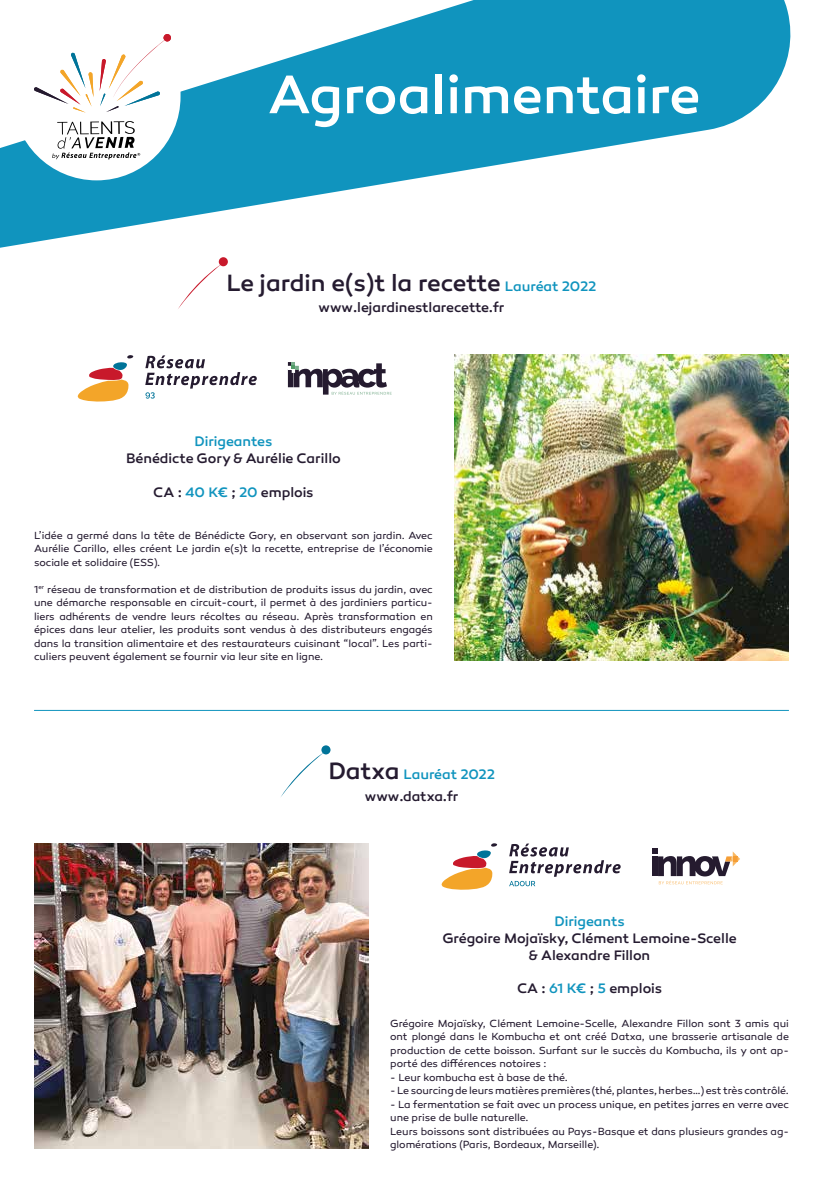
<style>
.page{position:relative;width:823px;height:1191px;background:#fff}
.page>*{position:absolute;margin:0;border:0;box-sizing:border-box;transform-origin:0 0}
.t1{font:500 55px "Canaro";letter-spacing:-.005em;color:#fff}
.t2{font:500 24px "Canaro";letter-spacing:-.01em;color:#251b30}
.t3{font:500 14px/16.8px "Canaro";letter-spacing:-.005em;color:#251b30;text-align:center}
.t4{font:500 14px "Canaro";letter-spacing:-.005em;color:#1094be}
.t5{font:10.5px/13.5px "Canaro";letter-spacing:-.005em;color:#251b30;text-align:justify}
.s1{font-size:14px;color:#1094be}
.s2{color:#1094be}
.s3{font-size:24px;color:#251b30}
</style>
<div class="page">
<svg style="left:0;top:0;width:791px;height:361px"></svg>
<img style="left:454px;top:355px;width:334px;height:305px">
<img style="left:34px;top:843px;width:334px;height:305px">
<hr style="left:34px;top:710px;width:754px;height:1px;background:#1094be">
<svg style="left:441px;top:843px;width:56px;height:47px"></svg>
<svg style="left:509px;top:843px;width:111px;height:43px"></svg>
<svg style="left:652px;top:848px;width:88px;height:36px"></svg>
<div style="left:219px;top:257px;width:9px;height:9px;background:#c8192b;border-radius:50%"></div>
<svg style="left:177px;top:263px;width:46px;height:47px"></svg>
<div style="left:321px;top:745px;width:9px;height:9px;background:#007499;border-radius:50%"></div>
<svg style="left:281px;top:750px;width:45px;height:47px"></svg>
<svg style="left:288px;top:362px;width:103px;height:33px"></svg>
<svg style="left:75px;top:355px;width:58px;height:47px"></svg>
<svg style="left:145px;top:355px;width:111px;height:43px"></svg>
<svg style="left:13px;top:13px;width:167px;height:167px"></svg>
<h1 class="t1" style="left:268px;top:61px;width:434px">Agroalimentaire</h1>
<h2 class="t2" style="left:226px;top:268px;width:371px">Le jardin e(s)t la recette <span class="s1">Lauréat 2022</span></h2>
<h3 class="t3" style="left:318px;top:299px;width:187px">www.lejardinestlarecette.fr</h3>
<h3 class="t4" style="left:194px;top:433px;width:79px">Dirigeantes</h3>
<h3 class="t3" style="left:126px;top:450px;width:216px">Bénédicte Gory &amp; Aurélie Carillo</h3>
<h3 class="t3" style="left:153px;top:484px;width:162px">CA : <span class="s2">40 K€</span> ; <span class="s2">20</span> emplois</h3>
<p class="t5" style="left:34px;top:528px;width:400px">L’idée a germé dans la tête de Bénédicte Gory, en observant son jardin. Avec Aurélie Carillo, elles créent Le jardin e(s)t la recette, entreprise de l’économie sociale et solidaire (ESS).</p>
<p class="t5" style="left:34px;top:582px;width:400px">1<sup>er</sup> réseau de transformation et de distribution de produits issus du jardin, avec une démarche responsable en circuit-court, il permet à des jardiniers particu&shy;liers adhérents de vendre leurs récoltes au réseau. Après transformation en épices dans leur atelier, les produits sont vendus à des distributeurs engagés dans la transition alimentaire et des restaurateurs cuisinant “local”. Les parti&shy;culiers peuvent également se fournir via leur site en ligne.</p>
<h3 class="t4" style="left:328px;top:765px;width:168px"><span class="s3">Datxa</span> Lauréat 2022</h3>
<h3 class="t3" style="left:365px;top:787px;width:95px">www.datxa.fr</h3>
<h3 class="t4" style="left:554px;top:913px;width:72px">Dirigeants</h3>
<h3 class="t3" style="left:442px;top:930px;width:296px">Grégoire Mojaïsky, Clément Lemoine-Scelle &amp; Alexandre Fillon</h3>
<h3 class="t3" style="left:516px;top:980px;width:146px">CA : <span class="s2">61 K€</span> ; <span class="s2">5</span> emplois</h3>
<p class="t5" style="left:390px;top:1016px;width:400px">Grégoire Mojaïsky, Clément Lemoine-Scelle, Alexandre Fillon sont 3 amis qui ont plongé dans le Kombucha et ont créé Datxa, une brasserie artisanale de production de cette boisson. Surfant sur le succès du Kombucha, ils y ont ap&shy;porté des différences notoires :</p>
<p class="t5" style="left:390px;top:1070px;width:179px">- Leur kombucha est à base de thé.</p>
<p class="t5" style="left:390px;top:1084px;width:400px">- Le sourcing de leurs matières premières (thé, plantes, herbes…) est très contrôlé.</p>
<p class="t5" style="left:390px;top:1097px;width:400px;text-align:left">- La fermentation se fait avec un process unique, en petites jarres en verre avec une prise de bulle naturelle.<br>Leurs boissons sont distribuées au Pays-Basque et dans plusieurs grandes ag&shy;glomérations (Paris, Bordeaux, Marseille).</p>
</div>
